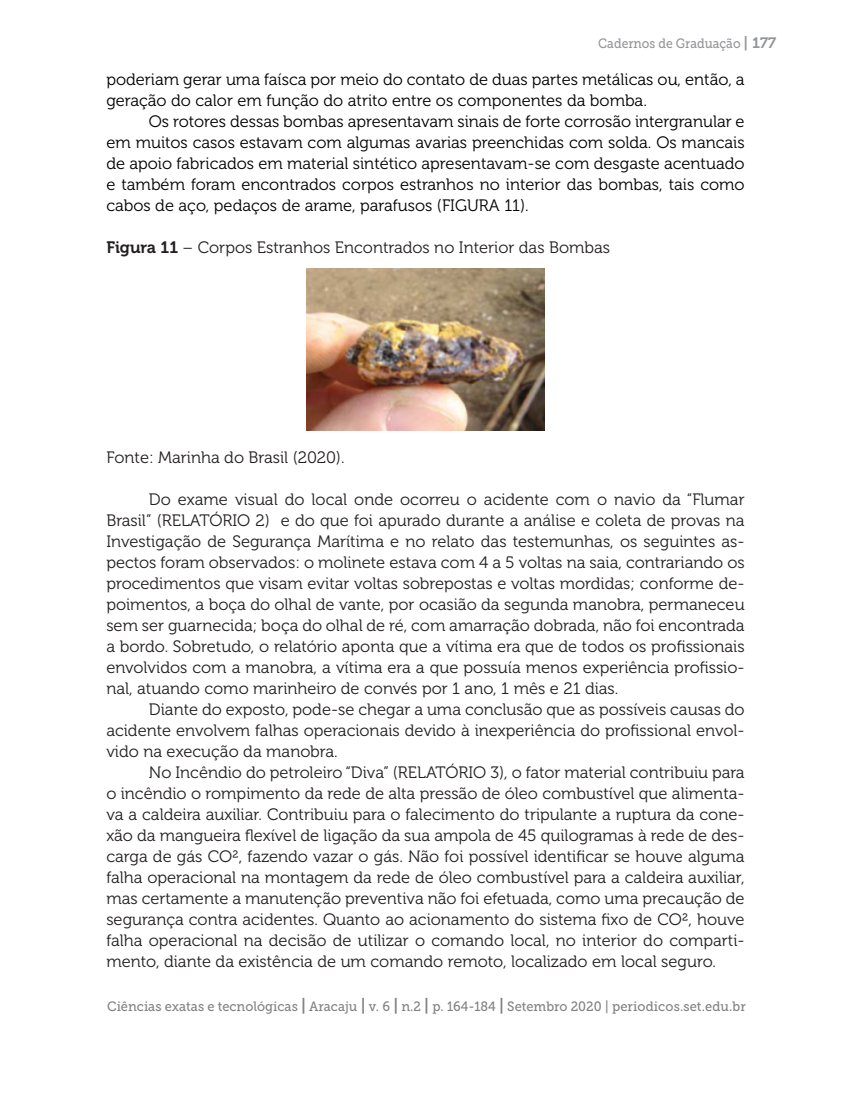
<style>
.page{position:relative;width:851px;height:1106px;background:#fff}
.page>*{position:absolute;margin:0;border:0;box-sizing:border-box;transform-origin:0 0}
.Texto{font:16.5px/21px "Museo 300";color:#231f20;text-align:justify}
.Texto-2{font:16.5px/21px "Museo 300";color:#000}
.t1{font:13.5px "Museo Slab 500";color:#808285;scale:.95 1}
.t2{font:13.5px "Museo Slab 500";color:#939598;scale:.9 1}
.s1{font-family:"Museo 700";font-size:15px}
.s2{font-family:"Museo 700"}
.s3{font-family:"Museo 700";font-size:16.5px}
</style>
<div class="page">
<img style="left:307px;top:269px;width:237px;height:161px">
<p class="t2" style="left:598px;top:36px;width:199px">Cadernos de Graduação <span class="s1">| 177</span></p>
<p class="Texto-2" style="left:106px;top:69px;width:639px">poderiam gerar uma faísca por meio do contato de duas partes metálicas ou, então, a geração do calor em função do atrito entre os componentes da bomba.</p>
<p class="Texto-2" style="left:106px;top:111px;width:639px;text-align:justify;text-indent:43px">Os rotores dessas bombas apresentavam sinais de forte corrosão intergranular e em muitos casos estavam com algumas avarias preenchidas com solda. Os mancais de apoio fabricados em material sintético apresentavam-se com desgaste acentuado e também foram encontrados corpos estranhos no interior das bombas, tais como cabos de aço, pedaços de arame, parafusos (FIGURA 11).</p>
<p class="Texto" style="left:106px;top:237px;width:505px"><span class="s2">Figura 11</span> – Corpos Estranhos Encontrados no Interior das Bombas</p>
<p class="Texto" style="left:106px;top:447px;width:240px">Fonte: Marinha do Brasil (2020).</p>
<p class="Texto" style="left:106px;top:489px;width:639px;text-indent:43px">Do exame visual do local onde ocorreu o acidente com o navio da “Flumar Brasil” (RELATÓRIO 2) e do que foi apurado durante a análise e coleta de provas na Investigação de Segurança Marítima e no relato das testemunhas, os seguintes as&shy;pectos foram observados: o molinete estava com 4 a 5 voltas na saia, contrariando os procedimentos que visam evitar voltas sobrepostas e voltas mordidas; conforme de&shy;poimentos, a boça do olhal de vante, por ocasião da segunda manobra, permaneceu sem ser guarnecida; boça do olhal de ré, com amarração dobrada, não foi encontrada a bordo. Sobretudo, o relatório aponta que a vítima era que de todos os profissionais envolvidos com a manobra, a vítima era a que possuía menos experiência profissio&shy;nal, atuando como marinheiro de convés por 1 ano, 1 mês e 21 dias.</p>
<p class="Texto" style="left:106px;top:699px;width:639px;text-indent:43px">Diante do exposto, pode-se chegar a uma conclusão que as possíveis causas do acidente envolvem falhas operacionais devido à inexperiência do profissional envol&shy;vido na execução da manobra.</p>
<p class="Texto" style="left:106px;top:762px;width:639px;text-indent:43px">No Incêndio do petroleiro “Diva” (RELATÓRIO 3), o fator material contribuiu para o incêndio o rompimento da rede de alta pressão de óleo combustível que alimenta&shy;va a caldeira auxiliar. Contribuiu para o falecimento do tripulante a ruptura da cone&shy;xão da mangueira flexível de ligação da sua ampola de 45 quilogramas à rede de des&shy;carga de gás CO², fazendo vazar o gás. Não foi possível identificar se houve alguma falha operacional na montagem da rede de óleo combustível para a caldeira auxiliar, mas certamente a manutenção preventiva não foi efetuada, como uma precaução de segurança contra acidentes. Quanto ao acionamento do sistema fixo de CO², houve falha operacional na decisão de utilizar o comando local, no interior do comparti&shy;mento, diante da existência de um comando remoto, localizado em local seguro.</p>
<p class="t1" style="left:107px;top:999px;width:673px">Ciências exatas e tecnológicas <span class="s3">|</span> Aracaju <span class="s3">|</span> v. 6 <span class="s3">|</span> n.2 <span class="s3">|</span> p. 164-184 <span class="s3">|</span> Setembro 2020 | periodicos.set.edu.br</p>
</div>
